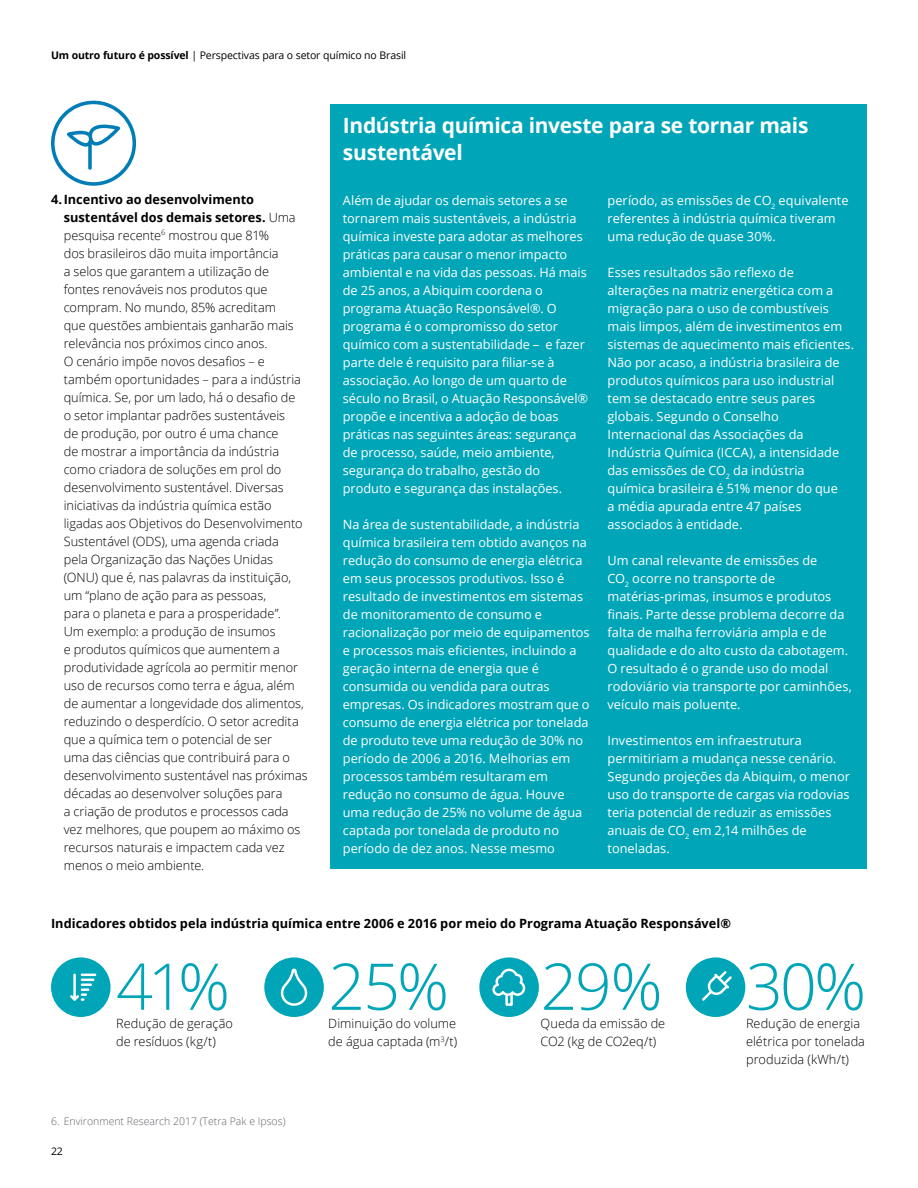
<style>
.page{position:relative;width:918px;height:1188px;background:#fff}
.page>*{position:absolute;margin:0;border:0;box-sizing:border-box;transform-origin:0 0}
.t1{font:300 64.5px "Open Sans";letter-spacing:-.04em;color:#00a5b8}
.t2{font:700 21px/27px "Open Sans";letter-spacing:-.015em;color:#fff}
.t3{font:12.75px/18px "Open Sans";color:#fff}
.t4{font:300 12.75px/18px "Open Sans";color:#000}
.t5{font:700 12.75px "Open Sans";letter-spacing:.005em;color:#000}
.t6{font:300 12.75px "Open Sans";letter-spacing:-.025em;color:#000}
.t7{font:10.5px "Open Sans";letter-spacing:-.01em;color:#000}
.t8{font:300 10.5px "Open Sans";color:#5f636a}
.s1{font-weight:700}
</style>
<div class="page">
<svg style="left:51px;top:101px;width:85px;height:85px"></svg>
<div style="left:330px;top:104px;width:537px;height:765px;background:#00a5b8"></div>
<svg style="left:51px;top:957px;width:60px;height:60px"></svg>
<svg style="left:479px;top:957px;width:60px;height:60px"></svg>
<svg style="left:264px;top:957px;width:60px;height:60px"></svg>
<svg style="left:686px;top:957px;width:59px;height:60px"></svg>
<p class="t7" style="left:51px;top:48px;width:357px"><span class="s1">Um outro futuro é possível</span> | Perspectivas para o setor químico no Brasil</p>
<p class="t4" style="left:64px;top:190px;width:246px;text-indent:-13px"><span class="s1">4.Incentivo ao desenvolvimento sustentável dos demais setores.</span> Uma pesquisa recente<sup>6</sup> mostrou que 81%<br>dos brasileiros dão muita importância<br>a selos que garantem a utilização de fontes renováveis nos produtos que compram. No mundo, 85% acreditam<br>que questões ambientais ganharão mais relevância nos próximos cinco anos.<br>O cenário impõe novos desafios – e também oportunidades – para a indústria química. Se, por um lado, há o desafio de<br>o setor implantar padrões sustentáveis<br>de produção, por outro é uma chance<br>de mostrar a importância da indústria como criadora de soluções em prol do desenvolvimento sustentável. Diversas iniciativas da indústria química estão ligadas aos Objetivos do Desenvolvimento Sustentável (ODS), uma agenda criada<br>pela Organização das Nações Unidas (ONU) que é, nas palavras da instituição, um “plano de ação para as pessoas,<br>para o planeta e para a prosperidade”.<br>Um exemplo: a produção de insumos<br>e produtos químicos que aumentem a produtividade agrícola ao permitir menor uso de recursos como terra e água, além de aumentar a longevidade dos alimentos, reduzindo o desperdício. O setor acredita que a química tem o potencial de ser<br>uma das ciências que contribuirá para o desenvolvimento sustentável nas próximas décadas ao desenvolver soluções para<br>a criação de produtos e processos cada vez melhores, que poupem ao máximo os recursos naturais e impactem cada vez menos o meio ambiente.</p>
<h2 class="t2" style="left:343px;top:111px;width:467px">Indústria química investe para se tornar mais sustentável</h2>
<p class="t3" style="left:343px;top:191px;width:247px">Além de ajudar os demais setores a se tornarem mais sustentáveis, a indústria química investe para adotar as melhores práticas para causar o menor impacto ambiental e na vida das pessoas. Há mais de 25 anos, a Abiquim coordena o programa Atuação Responsável®. O programa é o compromisso do setor químico com a sustentabilidade – e fazer parte dele é requisito para filiar-se à associação. Ao longo de um quarto de século no Brasil, o Atuação Responsável® propõe e incentiva a adoção de boas práticas nas seguintes áreas: segurança de processo, saúde, meio ambiente, segurança do trabalho, gestão do produto e segurança das instalações.</p>
<p class="t3" style="left:343px;top:515px;width:248px">Na área de sustentabilidade, a indústria química brasileira tem obtido avanços na redução do consumo de energia elétrica em seus processos produtivos. Isso é resultado de investimentos em sistemas de monitoramento de consumo e racionalização por meio de equipamentos e processos mais eficientes, incluindo a geração interna de energia que é consumida ou vendida para outras empresas. Os indicadores mostram que o consumo de energia elétrica por tonelada de produto teve uma redução de 30% no período de 2006 a 2016. Melhorias em processos também resultaram em redução no consumo de água. Houve uma redução de 25% no volume de água captada por tonelada de produto no período de dez anos. Nesse mesmo</p>
<p class="t3" style="left:608px;top:191px;width:243px">período, as emissões de CO<sub>2</sub> equivalente referentes à indústria química tiveram uma redução de quase 30%.</p>
<p class="t3" style="left:608px;top:263px;width:248px">Esses resultados são reflexo de alterações na matriz energética com a migração para o uso de combustíveis mais limpos, além de investimentos em sistemas de aquecimento mais eficientes.<br>Não por acaso, a indústria brasileira de produtos químicos para uso industrial tem se destacado entre seus pares globais. Segundo o Conselho Internacional das Associações da Indústria Química (ICCA), a intensidade das emissões de CO<sub>2</sub> da indústria química brasileira é 51% menor do que<br>a média apurada entre 47 países associados à entidade.</p>
<p class="t3" style="left:608px;top:551px;width:246px">Um canal relevante de emissões de<br>CO<sub>2</sub> ocorre no transporte de matérias-primas, insumos e produtos finais. Parte desse problema decorre da falta de malha ferroviária ampla e de qualidade e do alto custo da cabotagem.<br>O resultado é o grande uso do modal rodoviário via transporte por caminhões, veículo mais poluente.</p>
<p class="t3" style="left:608px;top:731px;width:244px">Investimentos em infraestrutura permitiriam a mudança nesse cenário.<br>Segundo projeções da Abiquim, o menor uso do transporte de cargas via rodovias teria potencial de reduzir as emissões anuais de CO<sub>2</sub> em 2,14 milhões de toneladas.</p>
<p class="t5" style="left:51px;top:915px;width:682px">Indicadores obtidos pela indústria química entre 2006 e 2016 por meio do Programa Atuação Responsável®</p>
<h1 class="t1" style="left:116px;top:942px;width:115px">41%</h1>
<p class="t4" style="left:116px;top:1032px;width:101px">de resíduos (kg/t)</p>
<p class="t4" style="left:116px;top:1014px;width:119px">Redução de geração</p>
<h1 class="t1" style="left:328px;top:942px;width:122px">25%</h1>
<p class="t4" style="left:328px;top:1032px;width:130px">de água captada (m<sup>3</sup>/t)</p>
<p class="t4" style="left:328px;top:1014px;width:129px">Diminuição do volume</p>
<h1 class="t1" style="left:541px;top:942px;width:123px">29%</h1>
<p class="t6" style="left:541px;top:1032px;width:117px">CO2 (kg de CO2eq/t)</p>
<p class="t4" style="left:541px;top:1014px;width:126px">Queda da emissão de</p>
<h1 class="t1" style="left:746px;top:942px;width:122px">30%</h1>
<p class="t4" style="left:746px;top:1014px;width:120px">Redução de energia elétrica por tonelada produzida (kWh/t)</p>
<p class="t8" style="left:51px;top:1114px;width:236px">6. Environment Research 2017 (Tetra Pak e Ipsos)</p>
<p class="t7" style="left:51px;top:1144px;width:13px">22</p>
</div>
